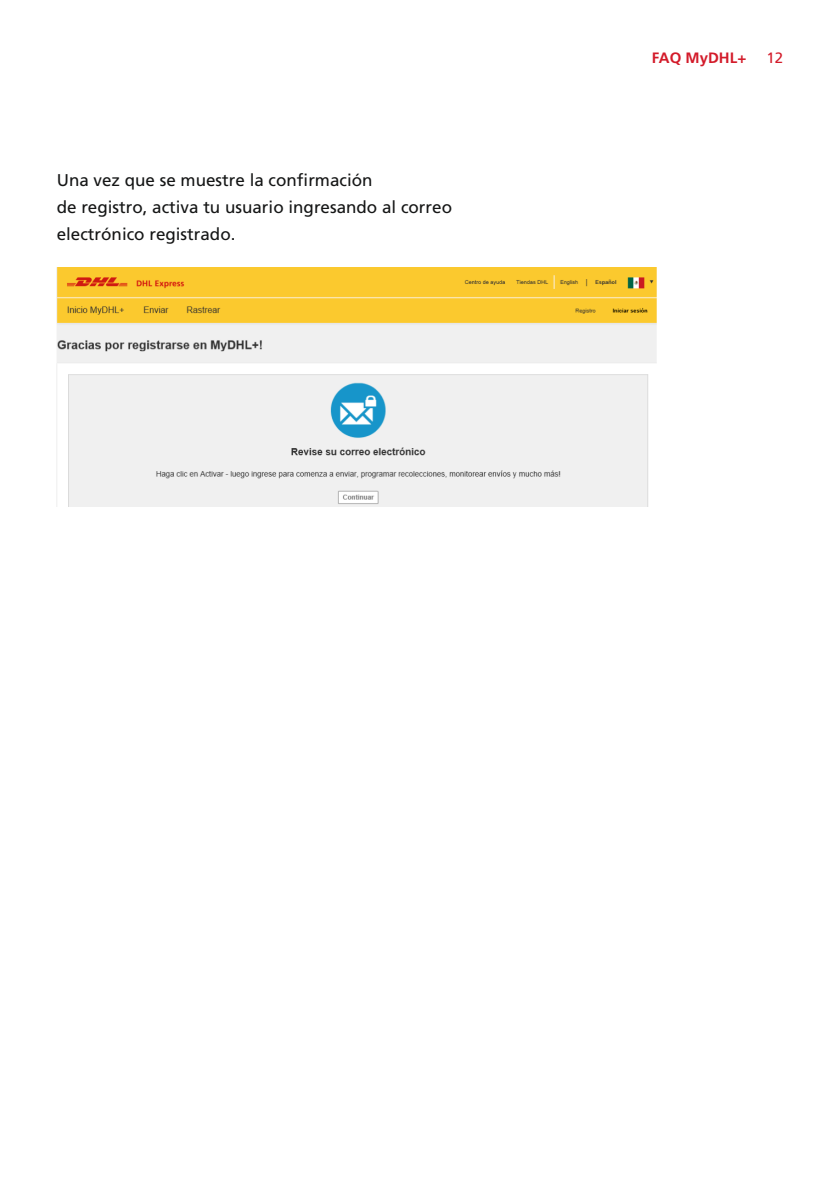
<style>
.page{position:relative;width:840px;height:1191px;background:#fff}
.page>*{position:absolute;margin:0;border:0;box-sizing:border-box;transform-origin:0 0}
._03_Copy_text_8_5pt{font:17px/27.2px "Frutiger LT Std";color:#151616}
._04_Running_title_7{font:700 15px "Frutiger LT Std";color:#d31b2a}
._04_Running_title_7-2{font:15px "Frutiger LT Std";color:#d31b2a}
</style>
<div class="page">
<img style="left:56px;top:267px;width:601px;height:239px">
<p class="_03_Copy_text_8_5pt" style="left:57px;top:166px;width:396px">Una vez que se muestre la confirmación<br>de registro, activa tu usuario ingresando al correo electrónico registrado.</p>
<p class="_04_Running_title_7" style="left:651px;top:49px;width:96px">FAQ MyDHL+</p>
<p class="_04_Running_title_7-2" style="left:766px;top:49px;width:18px">12</p>
</div>
